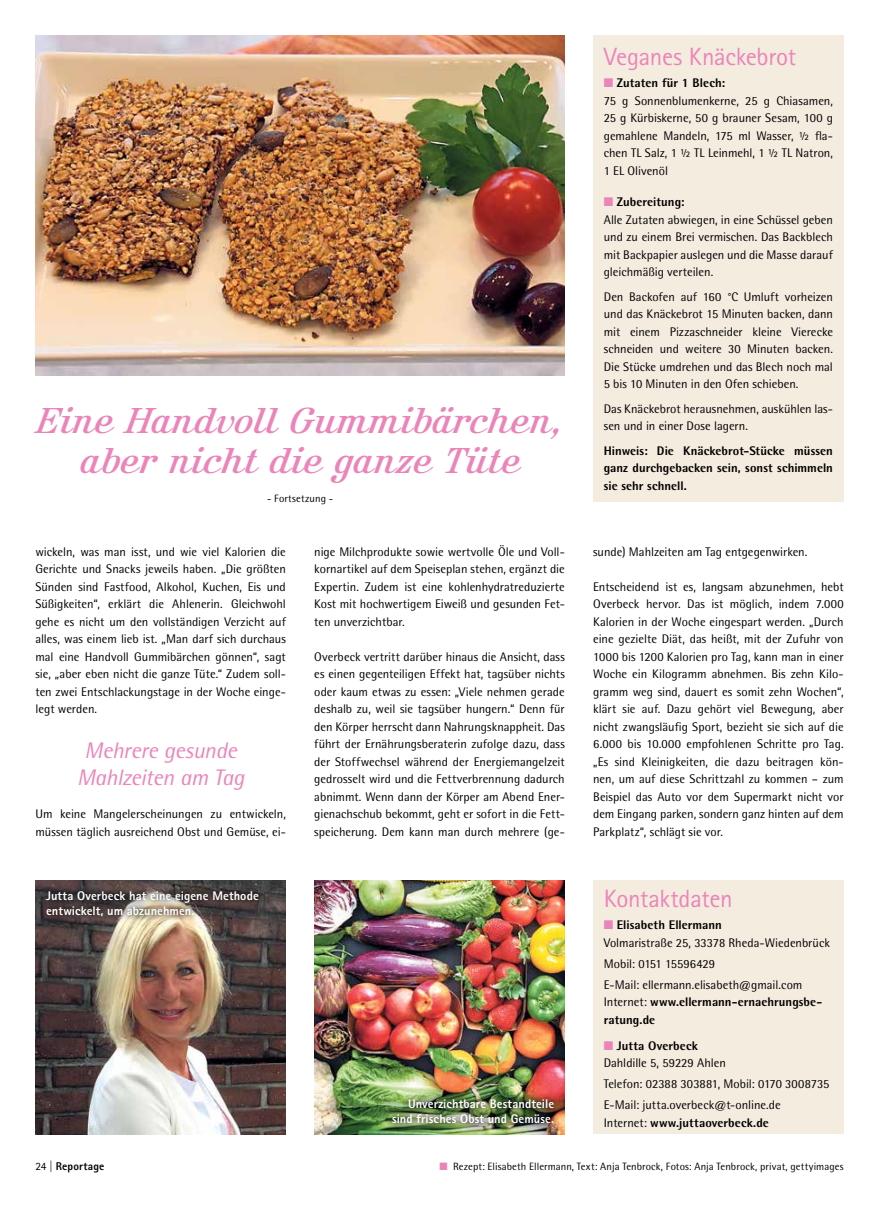
<style>
.page{position:relative;width:872px;height:1205px;background:#fff}
.page>*{position:absolute;margin:0;border:0;box-sizing:border-box;transform-origin:0 0}
.t1{font:37.5px/40px "Kursivschrift Liegend";letter-spacing:.015em;color:#eb85b9;text-align:center}
.t2{font:25px "Agfa Rotis Sans Serif";letter-spacing:-.01em;color:#eb85b9}
.t3{font:italic 22.5px/27px "Agfa Rotis Semisans";letter-spacing:-.015em;color:#eb85b9;text-align:center}
.t4{font:12.5px/17.5px "Agfa Rotis Semisans";color:#000}
.t5{font:800 12.5px/17.5px "Agfa Rotis Semisans";letter-spacing:.005em;color:#000;text-align:justify}
.t6{font:800 12.5px/15px "Agfa Rotis Sans Serif";letter-spacing:.005em;color:#fff}
.t7{font:800 11.25px "Agfa Rotis Sans Serif";letter-spacing:.01em;color:#000}
.t8{font:10.62px "Agfa Rotis Semisans";letter-spacing:.01em;color:#000}
.s1{font-family:"Garamond LT";font-style:italic}
.s2{color:#eb85b9}
.s3{font-weight:800}
.s4{font-weight:400}
</style>
<div class="page">
<img style="left:35px;top:35px;width:530px;height:341px">
<div style="left:593px;top:35px;width:250px;height:466px;background:#f5ece0"></div>
<div style="left:593px;top:881px;width:250px;height:253px;background:#f5ece0"></div>
<img style="left:35px;top:881px;width:251px;height:253px">
<div style="left:39px;top:884px;width:227px;height:39px;background:#000;opacity:.75"></div>
<img style="left:314px;top:881px;width:251px;height:253px">
<div style="left:385px;top:1092px;width:176px;height:39px;background:#000;opacity:.75"></div>
<h1 class="t1" style="left:37px;top:401px;width:528px">Eine Hand<span class="s1">v</span>oll Gummibärchen, aber nicht die ganze Tüte</h1>
<p class="t8" style="left:267px;top:492px;width:67px">- Fortsetzung -</p>
<p class="t4" style="left:35px;top:542px;width:252px;text-align:justify">wickeln, was man isst, und wie viel Kalorien die Gerichte und Snacks jeweils haben. „Die größten Sünden sind Fastfood, Alkohol, Kuchen, Eis und Süßigkeiten“, erklärt die Ahlenerin. Gleichwohl gehe es nicht um den vollständigen Verzicht auf alles, was einem lieb ist. „Man darf sich durchaus mal eine Handvoll Gummibärchen gönnen“, sagt sie, „aber eben nicht die ganze Tüte.“ Zudem soll&shy;ten zwei Entschlackungstage in der Woche einge&shy;legt werden.</p>
<h3 class="t3" style="left:77px;top:736px;width:169px">Mehrere gesunde<br>Mahlzeiten am Tag</h3>
<p class="t4" style="left:35px;top:805px;width:252px">Um keine Mangelerscheinungen zu entwickeln, müssen täglich ausreichend Obst und Gemüse, ei-</p>
<p class="t6" style="left:46px;top:888px;width:214px">Jutta Overbeck hat eine eigene Methode entwickelt, um abzunehmen.</p>
<p class="t4" style="left:314px;top:542px;width:252px;text-align:justify">nige Milchprodukte sowie wertvolle Öle und Voll&shy;kornartikel auf dem Speiseplan stehen, ergänzt die Expertin. Zudem ist eine kohlenhydratreduzierte Kost mit hochwertigem Eiweiß und gesunden Fet&shy;ten unverzichtbar.</p>
<p class="t4" style="left:314px;top:647px;width:252px;text-align:justify">Overbeck vertritt darüber hinaus die Ansicht, dass es einen gegenteiligen Effekt hat, tagsüber nichts oder kaum etwas zu essen: „Viele nehmen gerade deshalb zu, weil sie tagsüber hungern.“ Denn für den Körper herrscht dann Nahrungsknappheit. Das führt der Ernährungsberaterin zufolge dazu, dass der Stoffwechsel während der Energiemangelzeit gedrosselt wird und die Fettverbrennung dadurch abnimmt. Wenn dann der Körper am Abend Ener&shy;gienachschub bekommt, geht er sofort in die Fett&shy;speicherung. Dem kann man durch mehrere (ge-</p>
<p class="t6" style="left:392px;top:1096px;width:164px;text-align:right">Unverzichtbare Bestandteile sind frisches Obst und Gemüse.</p>
<h2 class="t2" style="left:604px;top:42px;width:194px">Veganes Knäckebrot</h2>
<p class="t4" style="left:604px;top:74px;width:231px"><span class="s2">■</span> <span class="s3">Zutaten für 1 Blech:<br></span>75 g Sonnenblumenkerne, 25 g Chiasamen,<br>25 g Kürbiskerne, 50 g brauner Sesam, 100 g gemahlene Mandeln, 175 ml Wasser, ½ fla&shy;chen TL Salz, 1 ½ TL Leinmehl, 1 ½ TL Natron,<br>1 EL Olivenöl</p>
<p class="t4" style="left:604px;top:193px;width:231px"><span class="s2">■</span> <span class="s3">Zubereitung:<br></span>Alle Zutaten abwiegen, in eine Schüssel geben und zu einem Brei vermischen. Das Backblech mit Backpapier auslegen und die Masse darauf gleichmäßig verteilen.</p>
<p class="t4" style="left:604px;top:288px;width:231px;text-align:justify">Den Backofen auf 160 °C Umluft vorheizen und das Knäckebrot 15 Minuten backen, dann mit einem Pizzaschneider kleine Vierecke schneiden und weitere 30 Minuten backen.<br>Die Stücke umdrehen und das Blech noch mal 5 bis 10 Minuten in den Ofen schieben.</p>
<p class="t4" style="left:604px;top:400px;width:231px">Das Knäckebrot herausnehmen, auskühlen las&shy;sen und in einer Dose lagern.</p>
<p class="t5" style="left:604px;top:442px;width:231px">Hinweis: Die Knäckebrot-Stücke müssen ganz durchgebacken sein, sonst schimmeln sie sehr schnell.</p>
<p class="t4" style="left:593px;top:542px;width:216px">sunde) Mahlzeiten am Tag entgegenwirken.</p>
<p class="t4" style="left:593px;top:577px;width:252px;text-align:justify">Entscheidend ist es, langsam abzunehmen, hebt Overbeck hervor. Das ist möglich, indem 7.000<br>Kalorien in der Woche eingespart werden. „Durch eine gezielte Diät, das heißt, mit der Zufuhr von 1000 bis 1200 Kalorien pro Tag, kann man in einer Woche ein Kilogramm abnehmen. Bis zehn Kilo&shy;gramm weg sind, dauert es somit zehn Wochen“, klärt sie auf. Dazu gehört viel Bewegung, aber nicht zwangsläufig Sport, bezieht sie sich auf die 6.000 bis 10.000 empfohlenen Schritte pro Tag. „Es sind Kleinigkeiten, die dazu beitragen kön&shy;nen, um auf diese Schrittzahl zu kommen – zum Beispiel das Auto vor dem Supermarkt nicht vor dem Eingang parken, sondern ganz hinten auf dem Parkplatz“, schlägt sie vor.</p>
<h2 class="t2" style="left:604px;top:883px;width:130px">Kontaktdaten</h2>
<p class="t4" style="left:604px;top:916px;width:228px"><span class="s2">■</span> <span class="s3">Elisabeth Ellermann<br></span>Volmaristraße 25, 33378 Rheda-Wiedenbrück</p>
<p class="t4" style="left:604px;top:953px;width:200px;line-height:21px">Mobil: 0151 15596429<br>E-Mail: ellermann.elisabeth@gmail.com</p>
<p class="t5" style="left:604px;top:993px;width:220px"><span class="s4">Internet:</span> www.ellermann-ernaehrungsbe&shy;ratung.de</p>
<p class="t4" style="left:604px;top:1036px;width:124px"><span class="s2">■</span> <span class="s3">Jutta Overbeck<br></span>Dahldille 5, 59229 Ahlen</p>
<p class="t4" style="left:604px;top:1073px;width:227px;line-height:21px">Telefon: 02388 303881, Mobil: 0170 3008735<br>E-Mail: jutta.overbeck@t-online.de</p>
<p class="t5" style="left:604px;top:1113px;width:167px"><span class="s4">Internet:</span> www.juttaoverbeck.de</p>
<p class="t7" style="left:35px;top:1158px;width:70px"><span class="s4">24 |</span> Reportage</p>
<p class="t8" style="left:439px;top:1159px;width:405px"><span class="s2">■</span> Rezept: Elisabeth Ellermann, Text: Anja Tenbrock, Fotos: Anja Tenbrock, privat, gettyimages</p>
</div>
